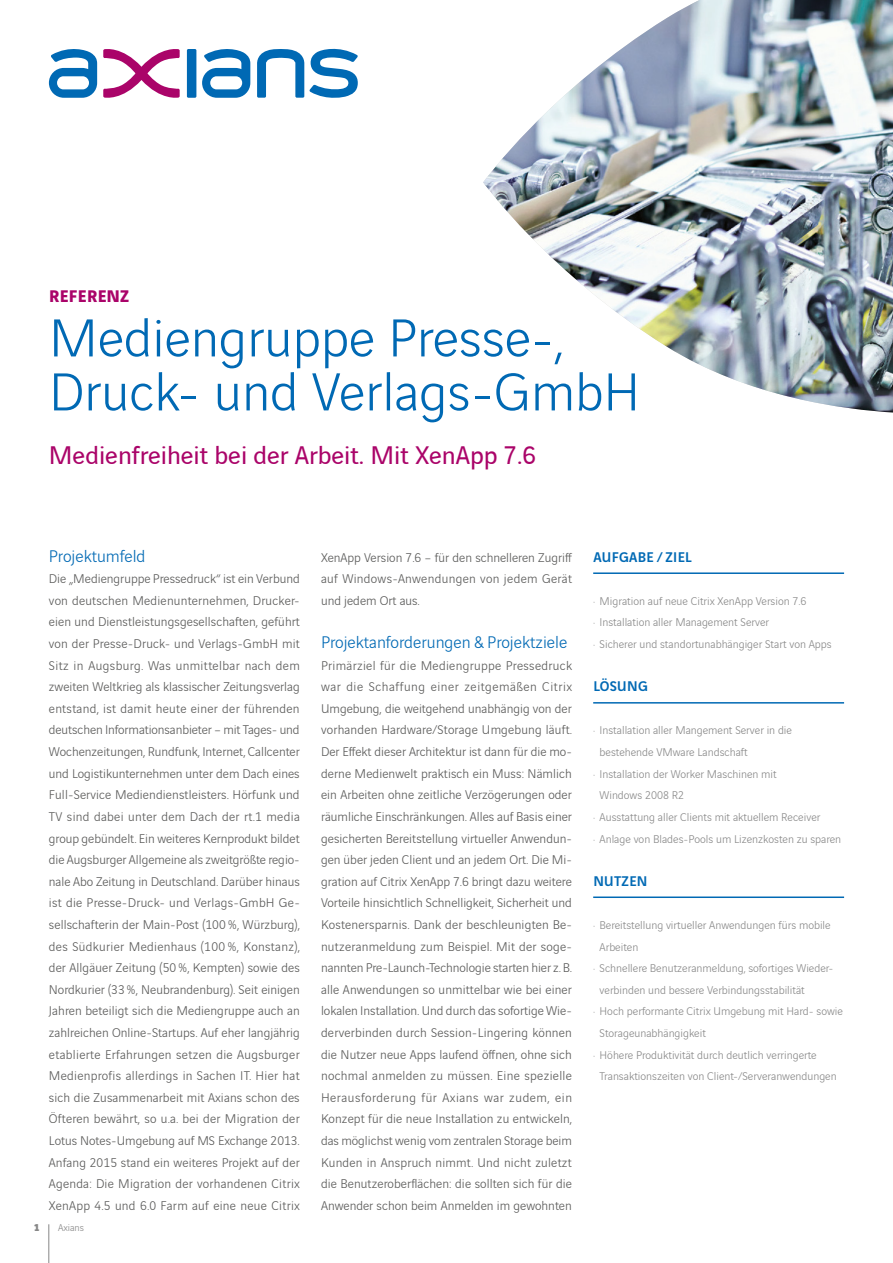
<style>
.page{position:relative;width:893px;height:1263px;background:#fff}
.page>*{position:absolute;margin:0;border:0;box-sizing:border-box;transform-origin:0 0}
.t1{font:300 57px/54px "Vinci Sans";color:#0069b4}
.t2{font:27px "Vinci Sans";color:#aa0469}
.t3{font:300 18px "Vinci Sans";color:#0069b4}
.t4{font:700 18px "Vinci Sans";letter-spacing:.02em;color:#aa0469}
.t5{font:500 15px "Vinci Sans";letter-spacing:.02em;color:#0069b4}
.t6{font:300 13.5px/21.6px "Vinci Sans";letter-spacing:.005em;color:#575756;text-align:justify}
.t7{font:300 12px/21.6px "Vinci Sans";color:#878787}
.t8{font:300 10.5px "Vinci Sans";color:#878787}
.t9{font:900 10.5px "Vinci Sans";color:#878787}
</style>
<div class="page">
<hr style="left:48px;top:1224px;width:1px;height:39px;background:#878787">
<div style="left:187px;top:49px;width:9px;height:49px;background:#0069b4;border-radius:2px"></div>
<svg style="left:103px;top:49px;width:77px;height:49px"></svg>
<svg style="left:202px;top:49px;width:48px;height:49px"></svg>
<svg style="left:49px;top:49px;width:48px;height:49px"></svg>
<svg style="left:257px;top:49px;width:101px;height:49px"></svg>
<img style="left:483px;top:0;width:410px;height:413px">
<hr style="left:593px;top:896px;width:251px;height:2px;background:#0069b4">
<hr style="left:593px;top:702px;width:251px;height:2px;background:#0069b4">
<hr style="left:593px;top:572px;width:251px;height:2px;background:#0069b4">
<h3 class="t4" style="left:49px;top:282px;width:82px">REFERENZ</h3>
<h1 class="t1" style="left:49px;top:306px;width:593px">Mediengruppe Presse-,<br>Druck- und Verlags-GmbH</h1>
<h2 class="t2" style="left:49px;top:436px;width:489px">Medienfreiheit bei der Arbeit. Mit XenApp 7.6</h2>
<h3 class="t3" style="left:49px;top:543px;width:98px">Projektumfeld</h3>
<p class="t6" style="left:49px;top:567px;width:253px;text-align:left">Die „Mediengruppe Pressedruck“ ist ein Verbund von deutschen Medienunternehmen, Drucker&shy;eien und Dienstleistungsgesellschaften, geführt von der Presse-Druck- und Verlags-GmbH mit Sitz in Augsburg. Was unmittelbar nach dem zweiten Weltkrieg als klassischer Zeitungsverlag entstand, ist damit heute einer der führenden deutschen Informationsanbieter – mit Tages- und Wochenzeitungen, Rundfunk, Internet, Callcenter und Logistikunternehmen unter dem Dach eines Full-Service Mediendienstleisters. Hörfunk und TV sind dabei unter dem Dach der rt.1 media group gebündelt. Ein weiteres Kernprodukt bildet die Augsburger Allgemeine als zweitgrößte regio&shy;nale Abo Zeitung in Deutschland. Darüber hinaus ist die Presse-Druck- und Verlags-GmbH Ge&shy;sellschafterin der Main-Post (100%, Würzburg), des Südkurier Medienhaus (100 %, Konstanz), der Allgäuer Zeitung (50%, Kempten) sowie des Nordkurier (33%, Neubrandenburg). Seit einigen Jahren beteiligt sich die Mediengruppe auch an zahlreichen Online-Startups. Auf eher langjährig etablierte Erfahrungen setzen die Augsburger Medienprofis allerdings in Sachen IT. Hier hat sich die Zusammenarbeit mit Axians schon des Öfteren bewährt, so u.a. bei der Migration der Lotus Notes-Umgebung auf MS Exchange 2013.<br>Anfang 2015 stand ein weiteres Projekt auf der Agenda: Die Migration der vorhandenen Citrix XenApp 4.5 und 6.0 Farm auf eine neue Citrix</p>
<p class="t9" style="left:34px;top:1219px;width:7px">1</p>
<p class="t8" style="left:58px;top:1220px;width:28px">Axians</p>
<p class="t6" style="left:321px;top:545px;width:253px">XenApp Version 7.6 – für den schnelleren Zugriff auf Windows-Anwendungen von jedem Gerät und jedem Ort aus.</p>
<h3 class="t3" style="left:321px;top:629px;width:248px">Projektanforderungen &amp; Projektziele</h3>
<p class="t6" style="left:321px;top:653px;width:253px">Primärziel für die Mediengruppe Pressedruck war die Schaffung einer zeitgemäßen Citrix Umgebung, die weitgehend unabhängig von der vorhanden Hardware/Storage Umgebung läuft.<br>Der Effekt dieser Architektur ist dann für die mo&shy;derne Medienwelt praktisch ein Muss: Nämlich ein Arbeiten ohne zeitliche Verzögerungen oder räumliche Einschränkungen. Alles auf Basis einer gesicherten Bereitstellung virtueller Anwendun&shy;gen über jeden Client und an jedem Ort. Die Mi&shy;gration auf Citrix XenApp 7.6 bringt dazu weitere Vorteile hinsichtlich Schnelligkeit, Sicherheit und Kostenersparnis. Dank der beschleunigten Be&shy;nutzeranmeldung zum Beispiel. Mit der soge&shy;nannten Pre-Launch-Technologie starten hier z.B. alle Anwendungen so unmittelbar wie bei einer lokalen Installation. Und durch das sofortige Wie&shy;derverbinden durch Session-Lingering können die Nutzer neue Apps laufend öffnen, ohne sich nochmal anmelden zu müssen. Eine spezielle Herausforderung für Axians war zudem, ein Konzept für die neue Installation zu entwickeln, das möglichst wenig vom zentralen Storage beim Kunden in Anspruch nimmt. Und nicht zuletzt die Benutzeroberflächen: die sollten sich für die Anwender schon beim Anmelden im gewohnten</p>
<p class="t5" style="left:593px;top:545px;width:100px">AUFGABE / ZIEL</p>
<p class="t7" style="left:593px;top:589px;width:240px">· Migration auf neue Citrix XenApp Version 7.6<br>· Installation aller Management Server<br>· Sicherer und standortunabhängiger Start von Apps</p>
<p class="t5" style="left:593px;top:675px;width:56px">LÖSUNG</p>
<p class="t7" style="left:593px;top:719px;width:200px">· Installation aller Mangement Server in die</p>
<p class="t7" style="left:600px;top:740px;width:150px">bestehende VMware Landschaft</p>
<p class="t7" style="left:593px;top:762px;width:185px">· Installation der Worker Maschinen mit</p>
<p class="t7" style="left:600px;top:783px;width:86px">Windows 2008 R2</p>
<p class="t7" style="left:593px;top:805px;width:229px">· Ausstattung aller Clients mit aktuellem Receiver</p>
<p class="t7" style="left:593px;top:827px;width:250px">· Anlage von Blades-Pools um Lizenzkosten zu sparen</p>
<p class="t5" style="left:593px;top:869px;width:56px">NUTZEN</p>
<p class="t7" style="left:593px;top:913px;width:239px">· Bereitstellung virtueller Anwendungen fürs mobile</p>
<p class="t7" style="left:600px;top:935px;width:40px">Arbeiten</p>
<p class="t7" style="left:593px;top:956px;width:242px">· Schnellere Benutzeranmeldung, sofortiges Wieder-</p>
<p class="t7" style="left:600px;top:978px;width:207px">verbinden und bessere Verbindungsstabilität</p>
<p class="t7" style="left:593px;top:999px;width:251px">· Hoch performante Citrix Umgebung mit Hard- sowie</p>
<p class="t7" style="left:600px;top:1021px;width:108px">Storageunabhängigkeit</p>
<p class="t7" style="left:593px;top:1043px;width:225px">· Höhere Produktivität durch deutlich verringerte</p>
<p class="t7" style="left:600px;top:1064px;width:239px">Transaktionszeiten von Client-/Serveranwendungen</p>
</div>
